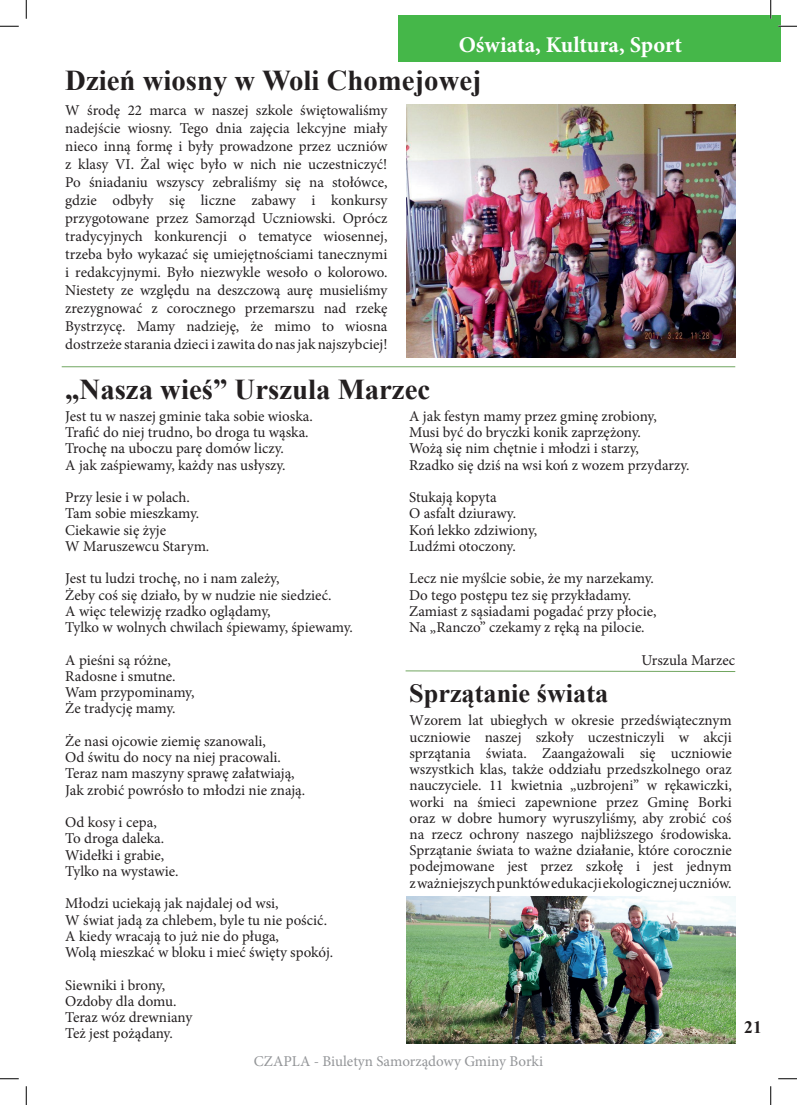
<style>
.page{position:relative;width:797px;height:1105px;background:#fff}
.page>*{position:absolute;margin:0;border:0;box-sizing:border-box;transform-origin:0 0}
.t1{font:700 28.75px "Times New Roman";color:#231f20}
.t2{font:700 26.25px "Times New Roman";color:#231f20}
.t3{font:700 22.5px "Minion Pro";color:#fff}
.t4{font:700 17.5px "Times New Roman";color:#231f20}
.t5{font:15px/16.2px "Minion Pro";color:#231f20}
.t6{font:15px "Minion Pro";color:#939598}
</style>
<div class="page">
<div style="left:397px;top:16px;width:383px;height:46px;background:#45b749"></div>
<hr style="left:62px;top:366px;width:673px;height:1px;background:#71a660">
<img style="left:406px;top:104px;width:329px;height:254px">
<svg style="left:405px;top:670px;width:331px;height:2px"></svg>
<img style="left:406px;top:896px;width:329px;height:147px">
<svg style="left:0;top:25px;width:19px;height:2px"></svg>
<svg style="left:778px;top:25px;width:19px;height:2px"></svg>
<svg style="left:0;top:1078px;width:19px;height:1px"></svg>
<svg style="left:778px;top:1078px;width:19px;height:1px"></svg>
<svg style="left:25px;top:0;width:2px;height:19px"></svg>
<svg style="left:25px;top:1086px;width:2px;height:19px"></svg>
<svg style="left:770px;top:0;width:1px;height:19px"></svg>
<svg style="left:770px;top:1086px;width:1px;height:19px"></svg>
<h3 class="t3" style="left:459px;top:29px;width:225px">Oświata, Kultura, Sport</h3>
<h1 class="t1" style="left:65px;top:60px;width:418px">Dzień wiosny w Woli Chomejowej</h1>
<p class="t5" style="left:65px;top:101px;width:324px;line-height:18px;text-align:justify">W środę 22 marca w naszej szkole świętowaliśmy nadejście wiosny. Tego dnia zajęcia lekcyjne miały nieco inną formę i były prowadzone przez uczniów z klasy VI. Żal więc było w nich nie uczestniczyć!<br>Po śniadaniu wszyscy zebraliśmy się na stołówce, gdzie odbyły się liczne zabawy i konkursy przygotowane przez Samorząd Uczniowski. Oprócz tradycyjnych konkurencji o tematyce wiosennej, trzeba było wykazać się umiejętnościami tanecznymi i redakcyjnymi. Było niezwykle wesoło o kolorowo.<br>Niestety ze względu na deszczową aurę musieliśmy zrezygnować z corocznego przemarszu nad rzekę Bystrzycę. Mamy nadzieję, że mimo to wiosna dostrzeże starania dzieci i zawita do nas jak najszybciej!</p>
<h1 class="t1" style="left:65px;top:369px;width:366px">„Nasza wieś” Urszula Marzec</h1>
<p class="t5" style="left:409px;top:408px;width:282px">A jak festyn mamy przez gminę zrobiony, Musi być do bryczki konik zaprzężony.<br>Wożą się nim chętnie i młodzi i starzy,<br>Rzadko się dziś na wsi koń z wozem przydarzy.</p>
<p class="t5" style="left:409px;top:489px;width:130px">Stukają kopyta<br>O asfalt dziurawy.<br>Koń lekko zdziwiony,<br>Ludźmi otoczony.</p>
<p class="t5" style="left:409px;top:571px;width:249px">Lecz nie myślcie sobie, że my narzekamy.<br>Do tego postępu tez się przykładamy.<br>Zamiast z sąsiadami pogadać przy płocie, Na „Ranczo” czekamy z ręką na pilocie.</p>
<p class="t5" style="left:641px;top:652px;width:95px">Urszula Marzec</p>
<h2 class="t2" style="left:409px;top:674px;width:201px">Sprzątanie świata</h2>
<p class="t5" style="left:409px;top:712px;width:324px;text-align:justify">Wzorem lat ubiegłych w okresie przedświątecznym uczniowie naszej szkoły uczestniczyli w akcji sprzątania świata. Zaangażowali się uczniowie wszystkich klas, także oddziału przedszkolnego oraz nauczyciele. 11 kwietnia „uzbrojeni” w rękawiczki, worki na śmieci zapewnione przez Gminę Borki oraz w dobre humory wyruszyliśmy, aby zrobić coś na rzecz ochrony naszego najbliższego środowiska.<br>Sprzątanie świata to ważne działanie, które corocznie podejmowane jest przez szkołę i jest jednym z ważniejszych punktów edukacji ekologicznej uczniów.</p>
<p class="t5" style="left:65px;top:408px;width:249px">Jest tu w naszej gminie taka sobie wioska.<br>Trafić do niej trudno, bo droga tu wąska.<br>Trochę na uboczu parę domów liczy.<br>A jak zaśpiewamy, każdy nas usłyszy.</p>
<p class="t5" style="left:65px;top:489px;width:146px">Przy lesie i w polach.<br>Tam sobie mieszkamy.<br>Ciekawie się żyje<br>W Maruszewcu Starym.</p>
<p class="t5" style="left:65px;top:571px;width:289px">Jest tu ludzi trochę, no i nam zależy,<br>Żeby coś się działo, by w nudzie nie siedzieć.<br>A więc telewizję rzadko oglądamy,<br>Tylko w wolnych chwilach śpiewamy, śpiewamy.</p>
<p class="t5" style="left:65px;top:652px;width:131px">A pieśni są różne,<br>Radosne i smutne.<br>Wam przypominamy,<br>Że tradycję mamy.</p>
<p class="t5" style="left:65px;top:733px;width:241px">Że nasi ojcowie ziemię szanowali,<br>Od świtu do nocy na niej pracowali.<br>Teraz nam maszyny sprawę załatwiają, Jak zrobić powrósło to młodzi nie znają.</p>
<p class="t5" style="left:65px;top:814px;width:115px">Od kosy i cepa,<br>To droga daleka.<br>Widełki i grabie,<br>Tylko na wystawie.</p>
<p class="t5" style="left:65px;top:895px;width:269px">Młodzi uciekają jak najdalej od wsi,<br>W świat jadą za chlebem, byle tu nie pościć.<br>A kiedy wracają to już nie do pługa,<br>Wolą mieszkać w bloku i mieć święty spokój.</p>
<p class="t5" style="left:65px;top:977px;width:129px">Siewniki i brony,<br>Ozdoby dla domu.<br>Teraz wóz drewniany<br>Też jest pożądany.</p>
<p class="t6" style="left:254px;top:1052px;width:291px">CZAPLA - Biuletyn Samorządowy Gminy Borki</p>
<p class="t4" style="left:744px;top:1015px;width:19px">21</p>
</div>
